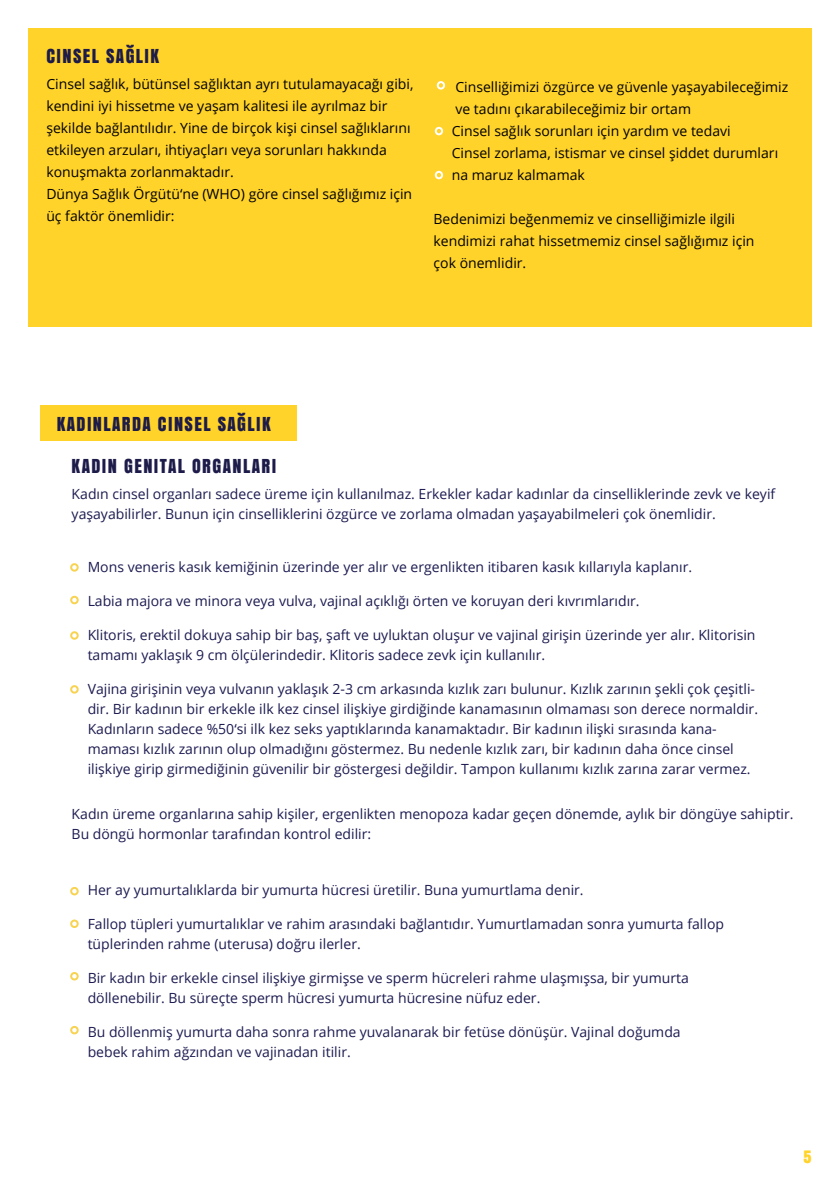
<style>
.page{position:relative;width:840px;height:1191px;background:#fff}
.page>*{position:absolute;margin:0;border:0;box-sizing:border-box;transform-origin:0 0}
.t1{font:18px "Anton";letter-spacing:.08em;color:#1d1b49}
.t2{font:16px "Anton";color:#ffd32a}
.t3{font:14px/20px "Open Sans";color:#1c1b51}
.t4{font:14px/22px "Open Sans";color:#000}
</style>
<div class="page">
<div style="left:40px;top:405px;width:256px;height:35px;background:#ffd32a"></div>
<div style="left:70px;top:563px;width:9px;height:8px;border:2px solid #f8d352;border-radius:50%"></div>
<div style="left:70px;top:887px;width:9px;height:8px;border:2px solid #f8d352;border-radius:50%"></div>
<div style="left:70px;top:596px;width:9px;height:8px;border:2px solid #f8d352;border-radius:50%"></div>
<div style="left:70px;top:919px;width:9px;height:9px;border:2px solid #f8d352;border-radius:50%"></div>
<div style="left:70px;top:631px;width:9px;height:9px;border:2px solid #f8d352;border-radius:50%"></div>
<div style="left:70px;top:972px;width:9px;height:8px;border:2px solid #f8d352;border-radius:50%"></div>
<div style="left:70px;top:685px;width:9px;height:8px;border:2px solid #f8d352;border-radius:50%"></div>
<div style="left:70px;top:1026px;width:9px;height:8px;border:2px solid #f8d352;border-radius:50%"></div>
<div style="left:28px;top:28px;width:783px;height:299px;background:#ffd32a"></div>
<div style="left:436px;top:81px;width:9px;height:9px;border:2px solid #fff;border-radius:50%"></div>
<div style="left:434px;top:127px;width:9px;height:8px;border:2px solid #fff;border-radius:50%"></div>
<div style="left:434px;top:171px;width:9px;height:8px;border:2px solid #fff;border-radius:50%"></div>
<p class="t1" style="left:46px;top:42px;width:114px">CINSEL SAĞLIK</p>
<p class="t4" style="left:46px;top:73px;width:368px">Cinsel sağlık, bütünsel sağlıktan ayrı tutulamayacağı gibi, kendini iyi hissetme ve yaşam kalitesi ile ayrılmaz bir şekilde bağlantılıdır. Yine de birçok kişi cinsel sağlıklarını etkileyen arzuları, ihtiyaçları veya sorunları hakkında konuşmakta zorlanmaktadır.</p>
<p class="t4" style="left:46px;top:183px;width:367px">Dünya Sağlık Örgütü‘ne (WHO) göre cinsel sağlığımız için üç faktör önemlidir:</p>
<p class="t4" style="left:455px;top:75px;width:334px">Cinselliğimizi özgürce ve güvenle yaşayabileceğimiz</p>
<p class="t4" style="left:455px;top:97px;width:237px">ve tadını çıkarabileceğimiz bir ortam</p>
<p class="t4" style="left:451px;top:119px;width:280px">Cinsel sağlık sorunları için yardım ve tedavi</p>
<p class="t4" style="left:451px;top:141px;width:328px">Cinsel zorlama, istismar ve cinsel şiddet durumları</p>
<p class="t4" style="left:451px;top:163px;width:134px">na maruz kalmamak</p>
<p class="t4" style="left:433px;top:207px;width:303px">Bedenimizi beğenmemiz ve cinselliğimizle ilgili</p>
<p class="t4" style="left:433px;top:229px;width:322px">kendimizi rahat hissetmemiz cinsel sağlığımız için</p>
<p class="t4" style="left:433px;top:251px;width:94px">çok önemlidir.</p>
<p class="t1" style="left:57px;top:410px;width:215px">KADINLARDA CINSEL SAĞLIK</p>
<p class="t1" style="left:72px;top:451px;width:206px">KADIN GENITAL ORGANLARI</p>
<p class="t3" style="left:72px;top:483px;width:704px">Kadın cinsel organları sadece üreme için kullanılmaz. Erkekler kadar kadınlar da cinselliklerinde zevk ve keyif yaşayabilirler. Bunun için cinselliklerini özgürce ve zorlama olmadan yaşayabilmeleri çok önemlidir.</p>
<p class="t3" style="left:88px;top:556px;width:605px">Mons veneris kasık kemiğinin üzerinde yer alır ve ergenlikten itibaren kasık kıllarıyla kaplanır.</p>
<p class="t3" style="left:88px;top:590px;width:553px">Labia majora ve minora veya vulva, vajinal açıklığı örten ve koruyan deri kıvrımlarıdır.</p>
<p class="t3" style="left:88px;top:624px;width:669px">Klitoris, erektil dokuya sahip bir baş, şaft ve uyluktan oluşur ve vajinal girişin üzerinde yer alır. Klitorisin tamamı yaklaşık 9 cm ölçülerindedir. Klitoris sadece zevk için kullanılır.</p>
<p class="t3" style="left:88px;top:678px;width:671px">Vajina girişinin veya vulvanın yaklaşık 2-3 cm arkasında kızlık zarı bulunur. Kızlık zarının şekli çok çeşitli&shy;dir. Bir kadının bir erkekle ilk kez cinsel ilişkiye girdiğinde kanamasının olmaması son derece normaldir.<br>Kadınların sadece %50‘si ilk kez seks yaptıklarında kanamaktadır. Bir kadının ilişki sırasında kana&shy;maması kızlık zarının olup olmadığını göstermez. Bu nedenle kızlık zarı, bir kadının daha önce cinsel ilişkiye girip girmediğinin güvenilir bir göstergesi değildir. Tampon kullanımı kızlık zarına zarar vermez.</p>
<p class="t3" style="left:72px;top:803px;width:723px">Kadın üreme organlarına sahip kişiler, ergenlikten menopoza kadar geçen dönemde, aylık bir döngüye sahiptir.<br>Bu döngü hormonlar tarafından kontrol edilir:</p>
<p class="t3" style="left:88px;top:879px;width:497px">Her ay yumurtalıklarda bir yumurta hücresi üretilir. Buna yumurtlama denir.</p>
<p class="t3" style="left:88px;top:913px;width:637px">Fallop tüpleri yumurtalıklar ve rahim arasındaki bağlantıdır. Yumurtlamadan sonra yumurta fallop tüplerinden rahme (uterusa) doğru ilerler.</p>
<p class="t3" style="left:88px;top:967px;width:602px">Bir kadın bir erkekle cinsel ilişkiye girmişse ve sperm hücreleri rahme ulaşmışsa, bir yumurta</p>
<p class="t3" style="left:88px;top:987px;width:454px">döllenebilir. Bu süreçte sperm hücresi yumurta hücresine nüfuz eder.</p>
<p class="t3" style="left:88px;top:1021px;width:594px">Bu döllenmiş yumurta daha sonra rahme yuvalanarak bir fetüse dönüşür. Vajinal doğumda</p>
<p class="t3" style="left:88px;top:1041px;width:264px">bebek rahim ağzından ve vajinadan itilir.</p>
<p class="t2" style="left:803px;top:1143px;width:10px">5</p>
</div>
